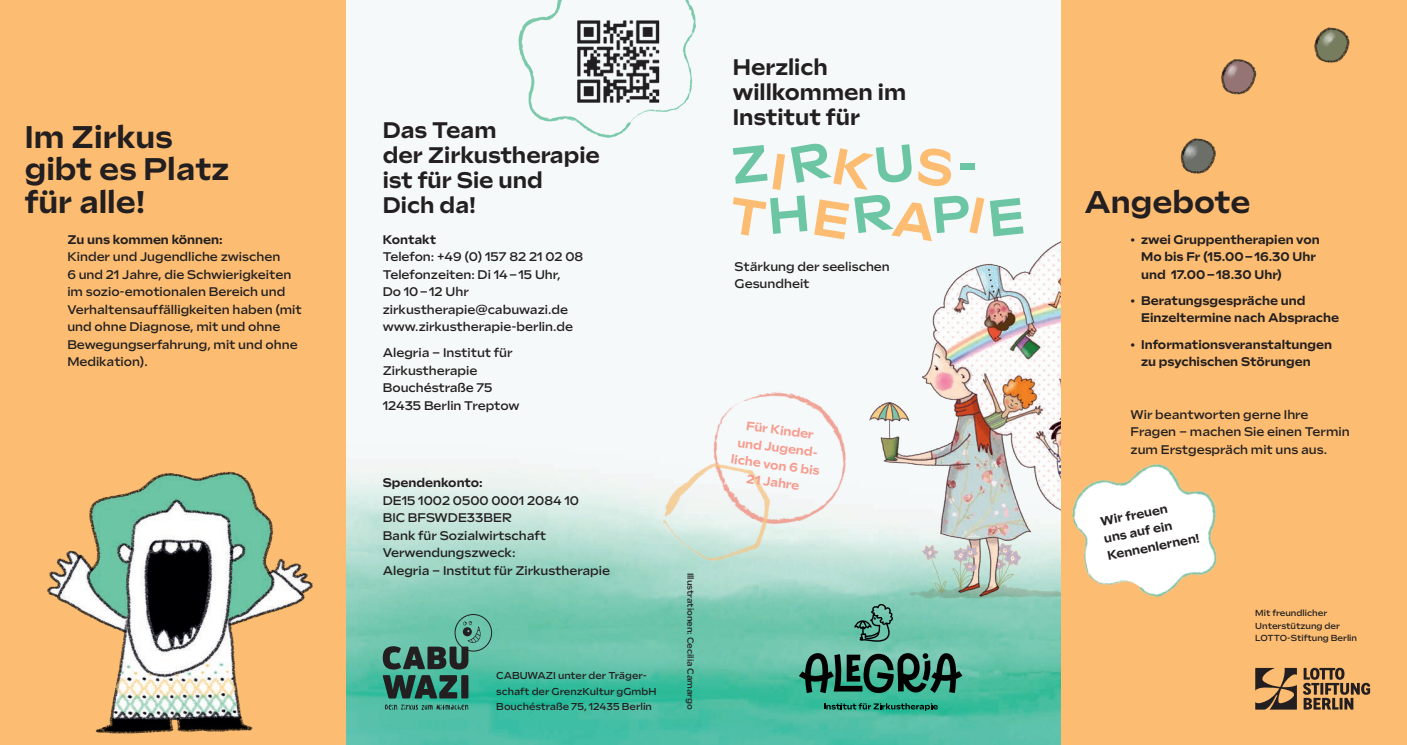
<style>
.page{position:relative;width:1407px;height:745px;background:#fff}
.page>*{position:absolute;margin:0;border:0;box-sizing:border-box;transform-origin:0 0}
.t1{font:700 31.25px/32.5px "Sculpin";color:#231f20}
.t2{font:700 22.5px/25px "Sculpin";color:#231f20}
.t3{font:500 12.5px/17.5px "Sculpin";color:#231f20}
.t4{font:700 12.5px/17.5px "Sculpin";color:#231f20}
.t5{font:700 12.5px/17.5px "Sculpin";color:#f69c8f;text-align:center}
.t6{font:500 10px/15px "Sculpin";color:#231f20}
.t7{font:500 8.75px/12.5px "Sculpin";color:#231f20}
</style>
<div class="page">
<img style="left:345px;top:0;width:716px;height:744px">
<img style="left:828px;top:190px;width:233px;height:430px">
<div style="left:0;top:0;width:345px;height:744px;background:#fcbd72"></div>
<img style="left:501px;top:0;width:194px;height:137px">
<img style="left:567px;top:11px;width:95px;height:95px">
<div style="left:1061px;top:0;width:346px;height:744px;background:#fcbd72"></div>
<svg style="left:824px;top:702px;width:114px;height:8px"></svg>
<svg style="left:799px;top:652px;width:163px;height:40px"></svg>
<svg style="left:854px;top:603px;width:39px;height:38px"></svg>
<img style="left:648px;top:384px;width:214px;height:210px">
<div style="left:455px;top:613px;width:37px;height:38px;border:1px solid #231f20;border-radius:50%"></div>
<svg style="left:383px;top:620px;width:101px;height:78px"></svg>
<svg style="left:385px;top:704px;width:83px;height:5px"></svg>
<svg style="left:733px;top:142px;width:251px;height:99px"></svg>
<svg style="left:990px;top:198px;width:33px;height:38px"></svg>
<img style="left:47px;top:471px;width:266px;height:263px">
<img style="left:1059px;top:417px;width:158px;height:192px">
<svg style="left:1255px;top:667px;width:42px;height:42px"></svg>
<svg style="left:1303px;top:667px;width:67px;height:42px"></svg>
<img style="left:1180px;top:27px;width:170px;height:147px">
<h1 class="t1" style="left:25px;top:120px;width:206px">Im Zirkus gibt es Platz für alle!</h1>
<p class="t4" style="left:67px;top:230px;width:157px">Zu uns kommen können:</p>
<p class="t3" style="left:67px;top:248px;width:236px">Kinder und Jugendliche zwischen<br>6 und 21 Jahre, die Schwierigkeiten im sozio-emotionalen Bereich und<br>Verhaltensauffälligkeiten haben (mit und ohne Diagnose, mit und ohne<br>Bewegungserfahrung, mit und ohne<br>Medikation).</p>
<h2 class="t2" style="left:383px;top:117px;width:219px">Das Team<br>der Zirkustherapie ist für Sie und<br>Dich da!</h2>
<p class="t4" style="left:383px;top:230px;width:55px">Kontakt</p>
<p class="t3" style="left:383px;top:248px;width:202px">Telefon: +49 (0) 157 82 21 02 08<br>Telefonzeiten: Di 14–15 Uhr,<br>Do 10–12 Uhr zirkustherapie@cabuwazi.de www.zirkustherapie-berlin.de</p>
<p class="t3" style="left:383px;top:344px;width:138px">Alegria – Institut für<br>Zirkustherapie<br>Bouchéstraße 75<br>12435 Berlin Treptow</p>
<p class="t4" style="left:383px;top:473px;width:102px">Spendenkonto:</p>
<p class="t3" style="left:383px;top:491px;width:229px">DE15 1002 0500 0001 2084 10<br>BIC BFSWDE33BER<br>Bank für Sozialwirtschaft<br>Verwendungszweck:<br>Alegria – Institut für Zirkustherapie</p>
<p class="t6" style="left:496px;top:668px;width:162px">CABUWAZI unter der Träger&shy;schaft der GrenzKultur gGmbH<br>Bouchéstraße 75, 12435 Berlin</p>
<p class="t7" style="left:697px;top:572px;width:139px;rotate:90deg">Illustrationen: Cecilia Camargo</p>
<h2 class="t2" style="left:733px;top:55px;width:175px">Herzlich willkommen im<br>Institut für</h2>
<p class="t3" style="left:734px;top:257px;width:157px">Stärkung der seelischen<br>Gesundheit</p>
<p class="t5" style="left:737px;top:415px;width:91px;rotate:8deg">Für Kinder und Jugend&shy;liche von 6 bis<br>21 Jahre</p>
<h1 class="t1" style="left:1084px;top:185px;width:168px">Angebote</h1>
<p class="t4" style="left:1141px;top:230px;width:180px;text-indent:-11px">• zwei Gruppentherapien von<br>Mo bis Fr (15.00–16.30 Uhr und 17.00–18.30 Uhr)</p>
<p class="t4" style="left:1141px;top:291px;width:199px;text-indent:-11px">• Beratungsgespräche und<br>Einzeltermine nach Absprache</p>
<p class="t4" style="left:1141px;top:335px;width:192px;text-indent:-11px">• Informationsveranstaltungen zu psychischen Störungen</p>
<p class="t3" style="left:1130px;top:405px;width:221px">Wir beantworten gerne Ihre<br>Fragen – machen Sie einen Termin zum Erstgespräch mit uns aus.</p>
<p class="t4" style="left:1099px;top:512px;width:95px;rotate:-11deg">Wir freuen uns auf ein<br>Kennenlernen!</p>
<p class="t7" style="left:1255px;top:606px;width:103px">Mit freundlicher<br>Unterstützung der<br>LOTTO-Stiftung Berlin</p>
</div>
